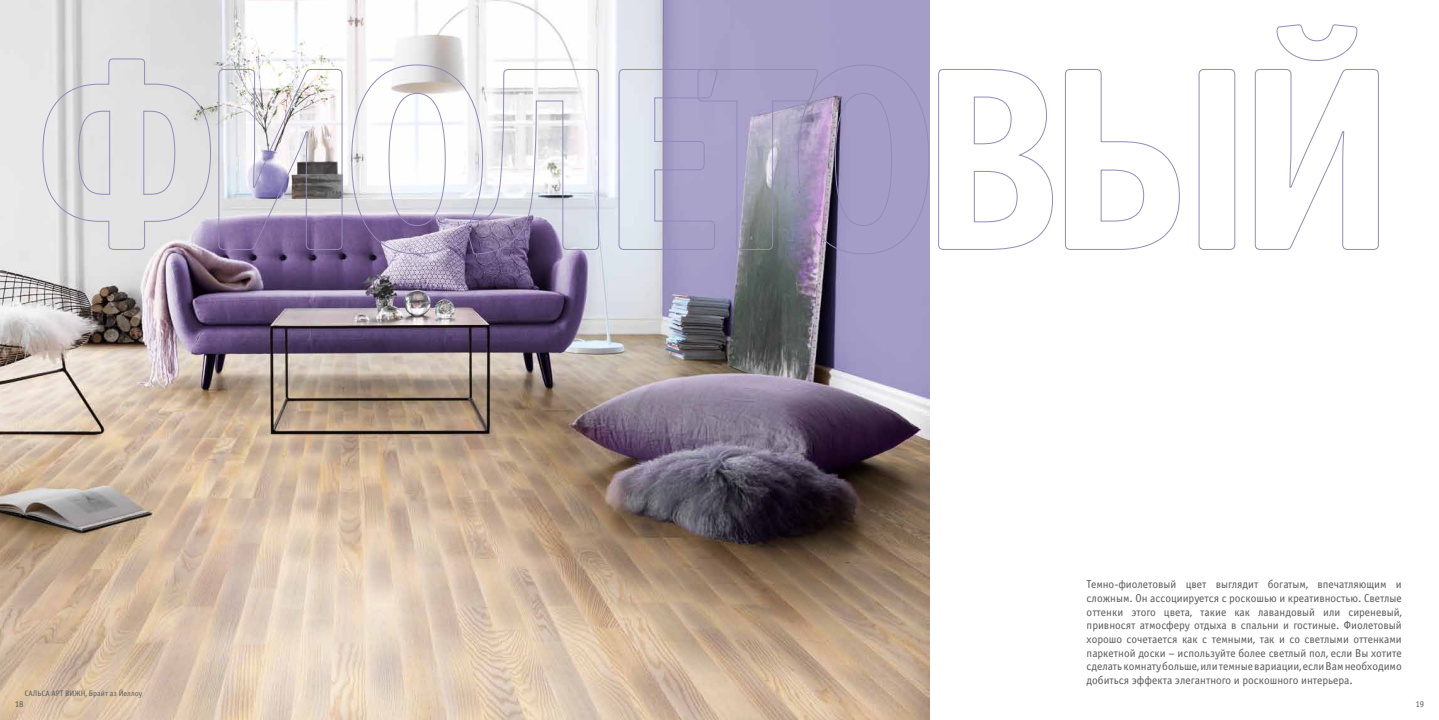
<style>
.page{position:relative;width:1439px;height:720px;background:#fff}
.page>*{position:absolute;margin:0;border:0;box-sizing:border-box;transform-origin:0 0}
.t1{font:11.38px/13.7px "Officina Sans C";color:#58595b;text-align:justify}
.t2{font:8.75px "Officina Sans ITC Pro";color:#58595b}
.t3{font:7.88px "Officina Sans C";color:#58595b}
</style>
<div class="page">
<img style="left:0;top:0;width:929px;height:719px">
<svg style="left:42px;top:58px;width:169px;height:192px;background:#dcdbdd"></svg>
<svg style="left:218px;top:69px;width:125px;height:181px"></svg>
<svg style="left:351px;top:64px;width:248px;height:191px"></svg>
<svg style="left:618px;top:64px;width:311px;height:191px;background:#a9a4c4"></svg>
<svg style="left:938px;top:69px;width:115px;height:181px"></svg>
<svg style="left:1065px;top:69px;width:170px;height:181px"></svg>
<svg style="left:1254px;top:24px;width:125px;height:226px"></svg>
<p class="t3" style="left:25px;top:689px;width:119px">Сальса Арт В ижн, Брайт аз Й еллоу</p>
<p class="t1" style="left:1086px;top:577px;width:317px">Темно-фиолетовый цвет выглядит богатым, впечатляющим и сложным. Он ассоциируется с роскошью и креативностью. Светлые оттенки этого цвета, такие как лавандовый или сиреневый, привносят атмосферу отдыха в спальни и гостиные. Фиолетовый хорошо сочетается как с темными, так и со светлыми оттенками паркетной доски – используйте более светлый пол, если В ы хотите сделать комнату больше, или темные вариации, если Вам необходимо добиться эффекта элегантного и роскошного интерьера.</p>
<p class="t2" style="left:15px;top:699px;width:10px">18</p>
<p class="t2" style="left:1415px;top:699px;width:10px">19</p>
</div>
